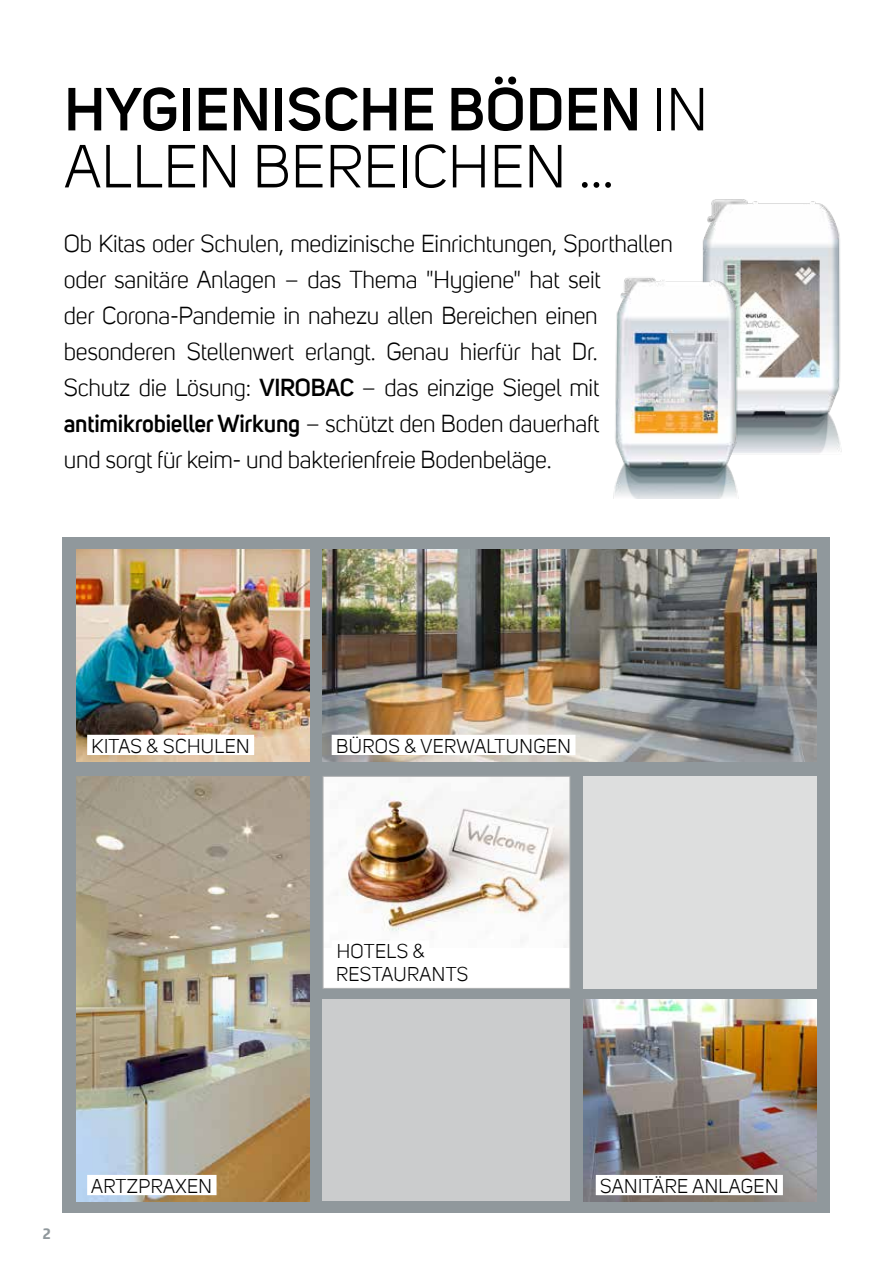
<style>
.page{position:relative;width:893px;height:1263px;background:#fff}
.page>*{position:absolute;margin:0;border:0;box-sizing:border-box;transform-origin:0 0}
.t1{font:60px/57px "Uni Sans";letter-spacing:.01em;color:#000}
.t2{font:24px/36px "Uni Sans";letter-spacing:-.01em;color:#000}
.t3{font:19.5px/23.1px "Uni Sans";letter-spacing:.02em;color:#000}
.t4{font:700 15px "Core Sans M65";color:#90989c}
.s1{font-weight:600}
</style>
<div class="page">
<div style="left:63px;top:538px;width:767px;height:675px;background:#90989c"></div>
<img style="left:711px;top:199px;width:131px;height:254px">
<img style="left:613px;top:209px;width:160px;height:290px">
<div style="left:583px;top:776px;width:234px;height:213px;background:#dddede"></div>
<div style="left:323px;top:999px;width:247px;height:202px;background:#cbcccd"></div>
<div style="left:323px;top:776px;width:247px;height:212px;background:#fff"></div>
<img style="left:342px;top:791px;width:226px;height:156px">
<div style="left:323px;top:776px;width:247px;height:213px;border:1px solid #b1b2b3"></div>
<div style="left:332px;top:940px;width:97px;height:21px;background:#fff"></div>
<img style="left:583px;top:999px;width:234px;height:202px">
<div style="left:596px;top:1175px;width:187px;height:20px;background:#fff"></div>
<img style="left:323px;top:549px;width:494px;height:213px">
<div style="left:332px;top:735px;width:243px;height:20px;background:#fff"></div>
<img style="left:76px;top:549px;width:234px;height:213px">
<div style="left:87px;top:735px;width:167px;height:20px;background:#fff"></div>
<img style="left:76px;top:776px;width:234px;height:425px">
<div style="left:87px;top:1175px;width:130px;height:20px;background:#fff"></div>
<h1 class="t1" style="left:64px;top:82px;width:645px"><span class="s1">HYGIENISCHE BÖDEN</span> IN<br>ALLEN BEREICHEN ...</h1>
<p class="t2" style="left:64px;top:226px;width:611px">Ob Kitas oder Schulen, medizinische Einrichtungen, Sporthallen oder sanitäre Anlagen – das Thema "Hygiene" hat seit<br>der Corona-Pandemie in nahezu allen Bereichen einen besonderen Stellenwert erlangt. Genau hierfür hat Dr.<br>Schutz die Lösung: <span class="s1">VIROBAC</span> – das einzige Siegel mit <span class="s1">antimikrobieller Wirkung</span> – schützt den Boden dauerhaft<br>und sorgt für keim- und bakterienfreie Bodenbeläge.</p>
<p class="t3" style="left:92px;top:734px;width:160px">KITAS &amp; SCHULEN</p>
<p class="t3" style="left:336px;top:734px;width:236px">BÜROS &amp; VERWALTUNGEN</p>
<p class="t3" style="left:336px;top:940px;width:134px">HOTELS &amp;<br>RESTAURANTS</p>
<p class="t4" style="left:43px;top:1224px;width:10px">2</p>
<p class="t3" style="left:91px;top:1174px;width:122px">ARTZPRAXEN</p>
<p class="t3" style="left:600px;top:1174px;width:180px">SANITÄRE ANLAGEN</p>
</div>
